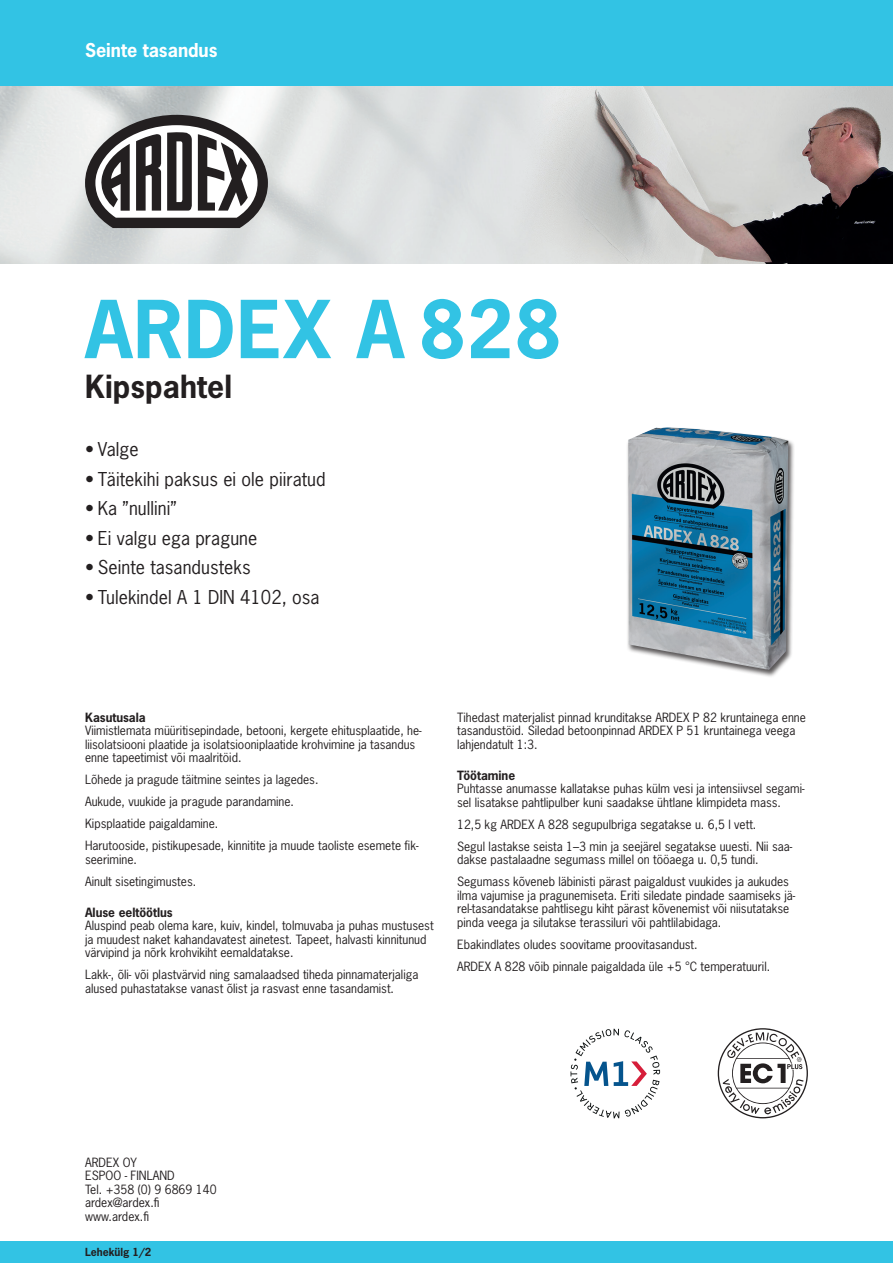
<style>
.page{position:relative;width:893px;height:1263px;background:#fff}
.page>*{position:absolute;margin:0;border:0;box-sizing:border-box;transform-origin:0 0}
.t1{font:700 75px "News Gothic Std";letter-spacing:.015em;color:#32c3e4}
.t2{font:700 30px "News Gothic Std";letter-spacing:.005em;color:#231f20}
.t3{font:18px "News Gothic Std";letter-spacing:.005em;color:#231f20}
.t4{font:700 18px "News Gothic Std";color:#fff}
.t5{font:12px/13.5px "News Gothic Std";color:#231f20}
.t6{font:700 12px "News Gothic Std";color:#231f20}
.t7{font:700 10.5px "News Gothic Std";color:#231f20}
</style>
<div class="page">
<img style="left:0;top:85px;width:893px;height:179px">
<div style="left:0;top:0;width:893px;height:85px;background:#32c3e4"></div>
<div style="left:0;top:1242px;width:893px;height:21px;background:#32c3e4"></div>
<svg style="left:570px;top:1029px;width:90px;height:89px"></svg>
<svg style="left:718px;top:1028px;width:90px;height:90px"></svg>
<div style="left:626px;top:427px;width:169px;height:251px;background:#231f20;opacity:.75"></div>
<img style="left:628px;top:427px;width:160px;height:243px">
<svg style="left:85px;top:115px;width:183px;height:113px"></svg>
<h3 class="t4" style="left:85px;top:38px;width:134px">Seinte tasandus</h3>
<h1 class="t1" style="left:85px;top:280px;width:478px">ARDEX A 828</h1>
<h2 class="t2" style="left:85px;top:366px;width:149px">Kipspahtel</h2>
<h3 class="t3" style="left:85px;top:438px;width:55px">• Valge</h3>
<h3 class="t3" style="left:85px;top:467px;width:242px">• Täitekihi paksus ei ole piiratud</h3>
<h3 class="t3" style="left:85px;top:497px;width:93px">• Ka ”nullini”</h3>
<h3 class="t3" style="left:85px;top:526px;width:174px">• Ei valgu ega pragune</h3>
<h3 class="t3" style="left:85px;top:556px;width:167px">• Seinte tasandusteks</h3>
<h3 class="t3" style="left:85px;top:585px;width:236px">• Tulekindel A 1 DIN 4102, osa</h3>
<p class="t6" style="left:85px;top:709px;width:62px">Kasutusala</p>
<p class="t5" style="left:85px;top:724px;width:338px">Viimistlemata müüritisepindade, betooni, kergete ehitusplaatide, he&shy;liisolatsiooni plaatide ja isolatsiooniplaatide krohvimine ja tasandus enne tapeetimist või maalritöid.</p>
<p class="t5" style="left:85px;top:768px;width:335px;line-height:22px">Lõhede ja pragude täitmine seintes ja lagedes.<br>Aukude, vuukide ja pragude parandamine.<br>Kipsplaatide paigaldamine.<br>Harutooside, pistikupesade, kinnitite ja muude taoliste esemete fik-</p>
<p class="t5" style="left:85px;top:848px;width:113px;line-height:22px">seerimine.<br>Ainult sisetingimustes.</p>
<p class="t6" style="left:85px;top:904px;width:89px">Aluse eeltöötlus</p>
<p class="t5" style="left:85px;top:919px;width:350px">Aluspind peab olema kare, kuiv, kindel, tolmuvaba ja puhas mustusest ja muudest naket kahandavatest ainetest. Tapeet, halvasti kinnitunud värvipind ja nõrk krohvikiht eemaldatakse.</p>
<p class="t5" style="left:85px;top:968px;width:335px">Lakk-, õli- või plastvärvid ning samalaadsed tiheda pinnamaterjaliga alused puhastatakse vanast õlist ja rasvast enne tasandamist.</p>
<p class="t5" style="left:457px;top:710px;width:350px">Tihedast materjalist pinnad krunditakse ARDEX P 82 kruntainega enne tasandustöid. Siledad betoonpinnad ARDEX P 51 kruntainega veega lahjendatult 1:3.</p>
<p class="t6" style="left:457px;top:767px;width:60px">Töötamine</p>
<p class="t5" style="left:457px;top:782px;width:349px">Puhtasse anumasse kallatakse puhas külm vesi ja intensiivsel segami&shy;sel lisatakse pahtlipulber kuni saadakse ühtlane klimpideta mass.</p>
<p class="t5" style="left:457px;top:813px;width:337px;line-height:22px">12,5 kg ARDEX A 828 segupulbriga segatakse u. 6,5 l vett.<br>Segul lastakse seista 1–3 min ja seejärel segatakse uuesti. Nii saa-</p>
<p class="t5" style="left:457px;top:849px;width:333px;line-height:22px">dakse pastalaadne segumass millel on tööaega u. 0,5 tundi.<br>Segumass kõveneb läbinisti pärast paigaldust vuukides ja aukudes</p>
<p class="t5" style="left:457px;top:888px;width:340px">ilma vajumise ja pragunemiseta. Eriti siledate pindade saamiseks jä&shy;rel-tasandatakse pahtlisegu kiht pärast kõvenemist või niisutatakse pinda veega ja silutakse terassiluri või pahtlilabidaga.</p>
<p class="t5" style="left:457px;top:933px;width:315px;line-height:22px">Ebakindlates oludes soovitame proovitasandust.<br>ARDEX A 828 võib pinnale paigaldada üle +5 °C temperatuuril.</p>
<p class="t5" style="left:85px;top:1155px;width:133px">ARDEX OY<br>ESPOO - FINLAND<br>Tel. +358 (0) 9 6869 140 ardex@ardex.fi www.ardex.fi</p>
<p class="t7" style="left:85px;top:1245px;width:68px">Lehekülg 1/2</p>
</div>
